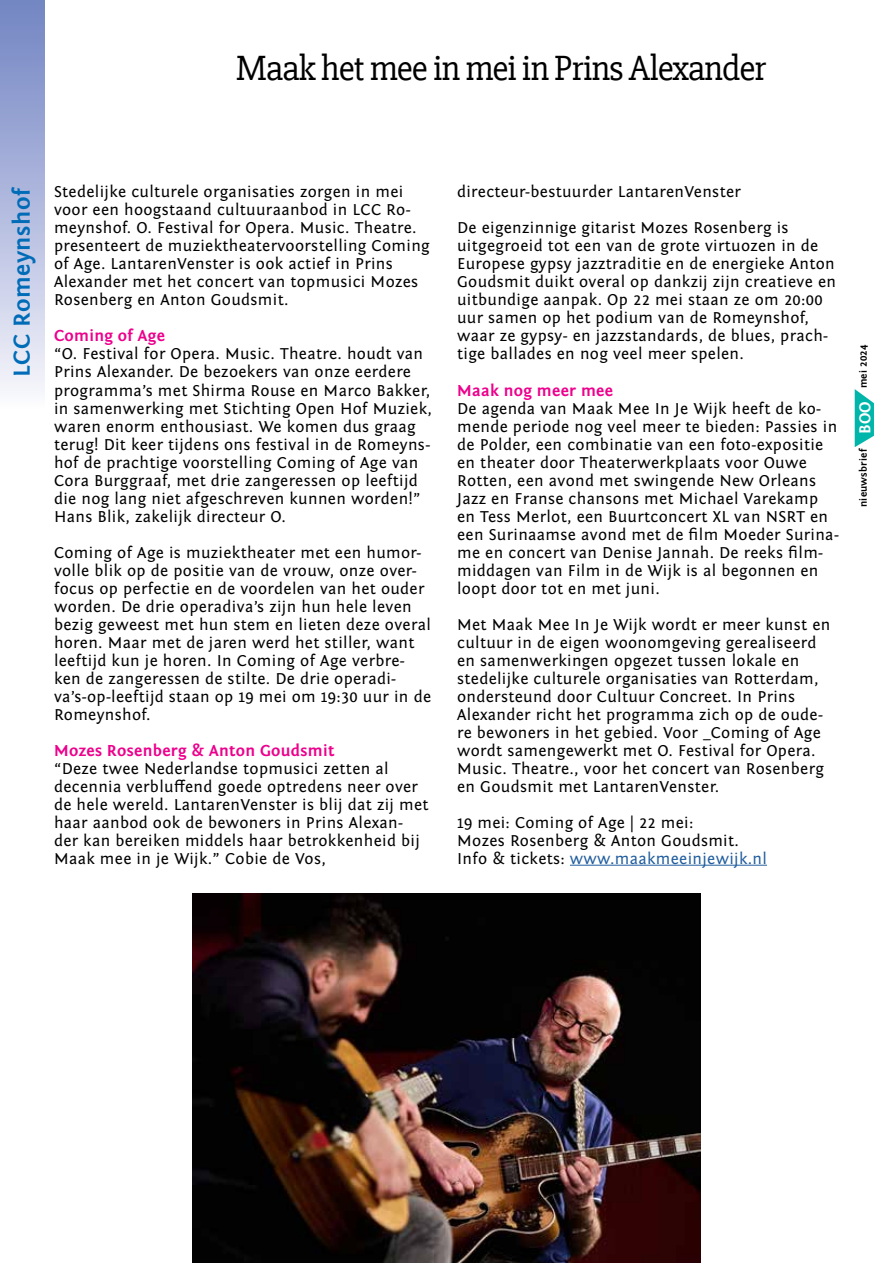
<style>
.page{position:relative;width:893px;height:1263px;background:#fff}
.page>*{position:absolute;margin:0;border:0;box-sizing:border-box;transform-origin:0 0}
.t1{font:36px "Slabo 27 px";letter-spacing:-.025em;color:#000}
.t2{font:700 24px "Fontin Sans";letter-spacing:.025em;color:#006cb7}
.t3{font:16.5px/18px "Fontin Sans";letter-spacing:.02em;color:#000}
.t4{font:700 16.5px "Fontin Sans";letter-spacing:.02em;color:#ed008c}
.t5{font:700 16.5px "Fontin Sans";color:#fff}
.t6{font:700 10.5px "Fontin Sans";letter-spacing:.02em;color:#000}
.s1{color:#215e9e}
</style>
<div class="page">
<img style="left:192px;top:893px;width:509px;height:370px">
<div style="left:0;top:1px;width:45px;height:530px;background:linear-gradient(to bottom,#7485c4,#fff)"></div>
<svg style="left:855px;top:389px;width:19px;height:58px"></svg>
<hr style="left:570px;top:865px;width:197px;height:1px;background:#215e9e">
<h1 class="t1" style="left:236px;top:47px;width:532px">Maak het mee in mei in Prins Alexander</h1>
<h2 class="t2" style="left:9px;top:377px;width:192px;rotate:-90deg">LCC Romeynshof</h2>
<p class="t3" style="left:54px;top:183px;width:377px">Stedelijke culturele organisaties zorgen in mei voor een hoogstaand cultuuraanbod in LCC Ro&shy;meynshof. O. Festival for Opera. Music. Theatre. presenteert de muziektheatervoorstelling Coming of Age. LantarenVenster is ook actief in Prins Alexander met het concert van topmusici Mozes Rosenberg en Anton Goudsmit.</p>
<p class="t4" style="left:54px;top:327px;width:112px">Coming of Age</p>
<p class="t3" style="left:54px;top:345px;width:379px">“O. Festival for Opera. Music. Theatre. houdt van Prins Alexander. De bezoekers van onze eerdere programma’s met Shirma Rouse en Marco Bakker, in samenwerking met Stichting Open Hof Muziek, waren enorm enthousiast. We komen dus graag terug! Dit keer tijdens ons festival in de Romeyns&shy;hof de prachtige voorstelling Coming of Age van Cora Burggraaf, met drie zangeressen op leeftijd die nog lang niet afgeschreven kunnen worden!” Hans Blik, zakelijk directeur O.</p>
<p class="t3" style="left:54px;top:543px;width:379px">Coming of Age is muziektheater met een humor&shy;volle blik op de positie van de vrouw, onze over&shy;focus op perfectie en de voordelen van het ouder worden. De drie operadiva’s zijn hun hele leven bezig geweest met hun stem en lieten deze overal horen. Maar met de jaren werd het stiller, want leeftijd kun je horen. In Coming of Age verbre&shy;ken de zangeressen de stilte. De drie operadi&shy;va’s-op-leeftijd staan op 19 mei om 19:30 uur in de Romeynshof.</p>
<p class="t4" style="left:54px;top:741px;width:282px">Mozes Rosenberg &amp; Anton Goudsmit</p>
<p class="t3" style="left:54px;top:759px;width:376px">“Deze twee Nederlandse topmusici zetten al decennia verbluffend goede optredens neer over de hele wereld. LantarenVenster is blij dat zij met haar aanbod ook de bewoners in Prins Alexan&shy;der kan bereiken middels haar betrokkenheid bij Maak mee in je Wijk.” Cobie de Vos,</p>
<p class="t3" style="left:457px;top:174px;width:333px;line-height:36px">directeur-bestuurder LantarenVenster<br>De eigenzinnige gitarist Mozes Rosenberg is</p>
<p class="t3" style="left:457px;top:237px;width:380px">uitgegroeid tot een van de grote virtuozen in de Europese gypsy jazztraditie en de energieke Anton Goudsmit duikt overal op dankzij zijn creatieve en uitbundige aanpak. Op 22 mei staan ze om 20:00 uur samen op het podium van de Romeynshof, waar ze gypsy- en jazzstandards, de blues, prach&shy;tige ballades en nog veel meer spelen.</p>
<p class="t4" style="left:457px;top:381px;width:157px">Maak nog meer mee</p>
<p class="t3" style="left:457px;top:399px;width:383px">De agenda van Maak Mee In Je Wijk heeft de ko&shy;mende periode nog veel meer te bieden: Passies in de Polder, een combinatie van een foto-expositie en theater door Theaterwerkplaats voor Ouwe Rotten, een avond met swingende New Orleans Jazz en Franse chansons met Michael Varekamp en Tess Merlot, een Buurtconcert XL van NSRT en een Surinaamse avond met de film Moeder Surina&shy;me en concert van Denise Jannah. De reeks film&shy;middagen van Film in de Wijk is al begonnen en loopt door tot en met juni.</p>
<p class="t3" style="left:457px;top:615px;width:375px">Met Maak Mee In Je Wijk wordt er meer kunst en cultuur in de eigen woonomgeving gerealiseerd en samenwerkingen opgezet tussen lokale en stedelijke culturele organisaties van Rotterdam, ondersteund door Cultuur Concreet. In Prins Alexander richt het programma zich op de oude&shy;re bewoners in het gebied. Voor _Coming of Age wordt samengewerkt met O. Festival for Opera.<br>Music. Theatre., voor het concert van Rosenberg en Goudsmit met LantarenVenster.</p>
<p class="t3" style="left:457px;top:813px;width:311px">19 mei: Coming of Age | 22 mei:<br>Mozes Rosenberg &amp; Anton Goudsmit.<br>Info &amp; tickets: <span class="s1">www.maakmeeinjewijk.nl</span></p>
<p class="t6" style="left:858px;top:388px;width:45px;rotate:-90deg">mei 2024</p>
<p class="t5" style="left:856px;top:434px;width:34px;rotate:-90deg">BOO</p>
<p class="t6" style="left:858px;top:507px;width:60px;rotate:-90deg">nieuwsbrief</p>
</div>
